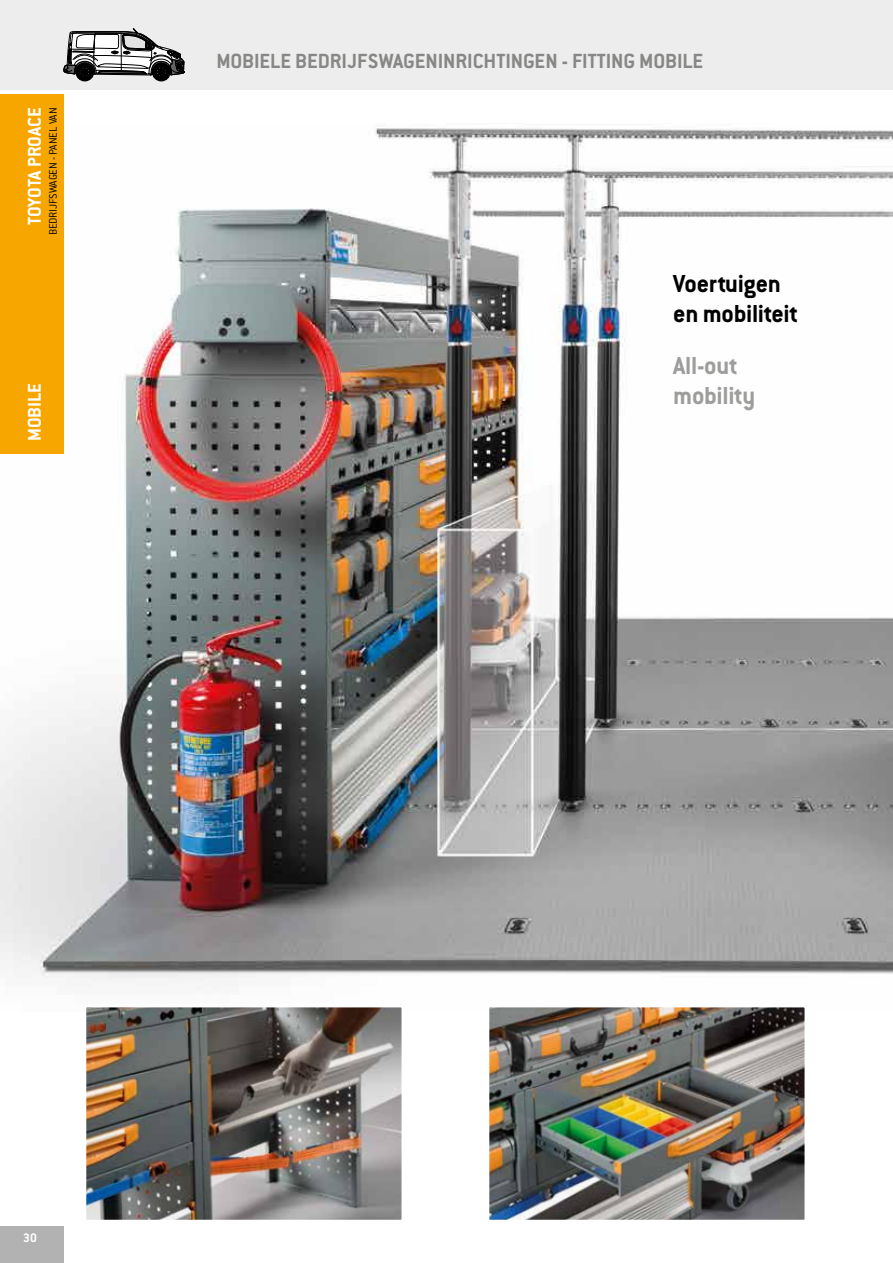
<style>
.page{position:relative;width:893px;height:1263px;background:#fff}
.page>*{position:absolute;margin:0;border:0;box-sizing:border-box;transform-origin:0 0}
.t1{font:700 27px/30px "Conduit ITC Pro";letter-spacing:-.01em;color:#000}
.t2{font:700 27px/30px "Conduit ITC Pro";letter-spacing:-.01em;color:#9d9d9c}
.t3{font:700 22.5px "Conduit ITC Pro";color:#878786}
.t4{font:700 20.25px "Conduit ITC Pro";letter-spacing:-.005em;color:#fff}
.t5{font:700 13.5px "Conduit ITC Pro";color:#fff}
.t6{font:300 12px "Conduit ITC Pro";letter-spacing:-.005em;color:#000}
</style>
<div class="page">
<div style="left:0;top:0;width:893px;height:90px;background:#ededed"></div>
<img style="left:0;top:128px;width:872px;height:853px">
<img style="left:491px;top:1009px;width:312px;height:209px">
<div style="left:488px;top:1006px;width:318px;height:215px;border:2px solid #fff"></div>
<img style="left:88px;top:1009px;width:312px;height:209px">
<div style="left:85px;top:1006px;width:318px;height:215px;border:2px solid #fff"></div>
<img style="left:872px;top:130px;width:21px;height:844px">
<div style="left:0;top:1226px;width:64px;height:37px;background:#b2b2b2"></div>
<div style="left:0;top:95px;width:64px;height:359px;background:#f7a600"></div>
<div style="left:76px;top:63px;width:18px;height:18px;background:#000;border-radius:50%"></div>
<div style="left:76px;top:63px;width:18px;height:18px;border:1px solid #000;border-radius:50%"></div>
<div style="left:77px;top:64px;width:16px;height:16px;border:1px solid #000;border-radius:50%"></div>
<div style="left:79px;top:66px;width:11px;height:12px;border:1px solid #000;border-radius:50%"></div>
<div style="left:152px;top:63px;width:18px;height:18px;background:#000;border-radius:50%"></div>
<div style="left:152px;top:63px;width:18px;height:18px;border:1px solid #000;border-radius:50%"></div>
<div style="left:153px;top:64px;width:16px;height:16px;border:1px solid #000;border-radius:50%"></div>
<div style="left:156px;top:66px;width:11px;height:12px;border:1px solid #000;border-radius:50%"></div>
<svg style="left:64px;top:29px;width:121px;height:48px"></svg>
<p class="t4" style="left:26px;top:225px;width:119px;rotate:-90deg">TOYOTA PROACE</p>
<p class="t6" style="left:48px;top:235px;width:129px;rotate:-90deg">BEDRIJFSWAGEN - PANEL VAN</p>
<p class="t4" style="left:26px;top:441px;width:59px;rotate:-90deg">MOBILE</p>
<p class="t3" style="left:216px;top:52px;width:488px">MOBIELE BEDRIJFSWAGENINRICHTINGEN - FITTING MOBILE</p>
<p class="t1" style="left:673px;top:270px;width:126px">Voertuigen en mobiliteit</p>
<p class="t2" style="left:673px;top:353px;width:84px">All-out mobility</p>
<p class="t5" style="left:23px;top:1232px;width:15px">30</p>
</div>
